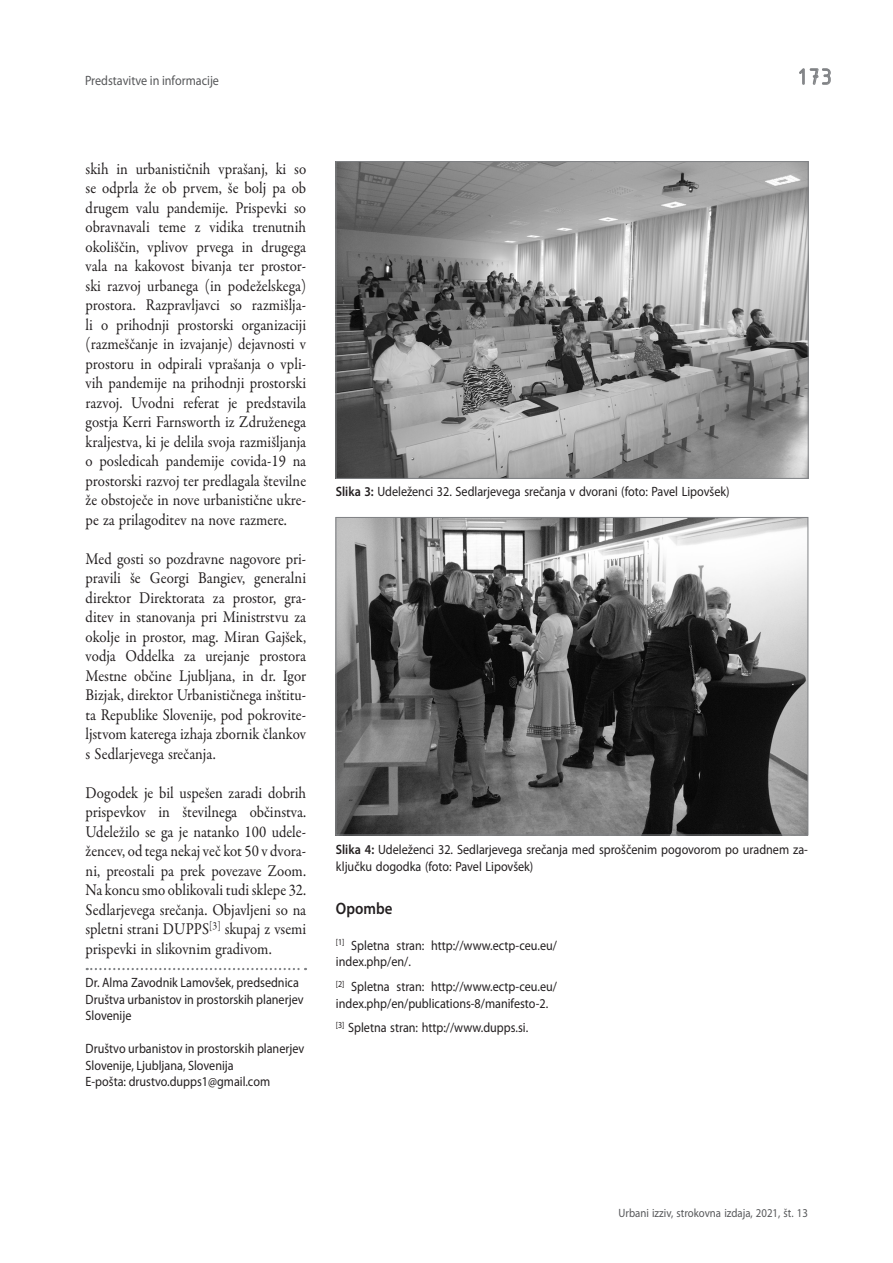
<style>
.page{position:relative;width:893px;height:1263px;background:#fff}
.page>*{position:absolute;margin:0;border:0;box-sizing:border-box;transform-origin:0 0}
.t1{font:24px "ISOCTEUR";color:#808285}
.bodi{font:16.5px/19.5px "Garamond Premr Pro";color:#231f20;text-align:justify;scale:.9 1}
.naslov3{font:600 16.5px "Myriad Pro";color:#231f20;scale:.9 1}
.opombe-slike-tabele{font:13.5px/16.5px "Myriad Pro";color:#231f20;scale:.9 1}
.opombe{font:13.5px/16.5px "Myriad Pro";color:#231f20;scale:.9 1}
.avtor-podpis{font:13.5px/16.5px "Myriad Pro";color:#231f20;scale:.9 1}
.avtor-podpis-pikice{font:13.5px/16.5px "Myriad Pro";color:#231f20;scale:.9 1}
.t2{font:13.5px "Myriad Pro";color:#57585a;scale:.9 1}
.t3{font:12px "Myriad Pro";color:#57585a;scale:.9 1}
.s1{font-weight:600}
</style>
<div class="page">
<svg style="left:799px;top:68px;width:32px;height:17px"></svg>
<svg style="left:87px;top:968px;width:219px;height:2px"></svg>
<img style="left:338px;top:163px;width:469px;height:314px">
<div style="left:336px;top:161px;width:473px;height:318px;border:1px solid #808285"></div>
<img style="left:338px;top:519px;width:468px;height:314px">
<div style="left:336px;top:517px;width:472px;height:318px;border:1px solid #808285"></div>
<p class="t2" style="left:85px;top:73px;width:150px">Predstavitve in informacije</p>
<h1 class="t1" style="left:793px;top:61px;width:43px">173</h1>
<p class="bodi" style="left:86px;top:159px;width:247px">skih in urbanističnih vprašanj, ki so se odprla že ob prvem, še bolj pa ob drugem valu pandemije. Prispevki so obravnavali teme z vidika trenutnih okoliščin, vplivov prvega in drugega vala na kakovost bivanja ter prostor&shy;ski razvoj urbanega (in podeželskega) prostora. Razpravljavci so razmišlja&shy;li o prihodnji prostorski organizaciji (razmeščanje in izvajanje) dejavnosti v prostoru in odpirali vprašanja o vpli&shy;vih pandemije na prihodnji prostorski razvoj. Uvodni referat je predstavila gostja Kerri Farnsworth iz Združenega kraljestva, ki je delila svoja razmišljanja o posledicah pandemije covida-19 na prostorski razvoj ter predlagala številne že obstoječe in nove urbanistične ukre&shy;pe za prilagoditev na nove razmere.</p>
<p class="bodi" style="left:86px;top:549px;width:247px">Med gosti so pozdravne nagovore pri&shy;pravili še Georgi Bangiev, generalni direktor Direktorata za prostor, gra&shy;ditev in stanovanja pri Ministrstvu za okolje in prostor, mag. Miran Gajšek, vodja Oddelka za urejanje prostora Mestne občine Ljubljana, in dr. Igor Bizjak, direktor Urbanističnega inštitu&shy;ta Republike Slovenije, pod pokrovite&shy;ljstvom katerega izhaja zbornik člankov s Sedlarjevega srečanja.</p>
<p class="bodi" style="left:86px;top:783px;width:247px">Dogodek je bil uspešen zaradi dobrih prispevkov in številnega občinstva.<br>Udeležilo se ga je natanko 100 udele&shy;žencev, od tega nekaj več kot 50 v dvora&shy;ni, preostali pa prek povezave Zoom.<br>Na koncu smo oblikovali tudi sklepe 32.<br>Sedlarjevega srečanja. Objavljeni so na spletni strani DUPPS<sup>[3]</sup> skupaj z vsemi prispevki in slikovnim gradivom.</p>
<p class="avtor-podpis-pikice" style="left:86px;top:975px;width:244px">Dr. Alma Zavodnik Lamovšek, predsednica<br>Društva urbanistov in prostorskih planerjev<br>Slovenije</p>
<p class="avtor-podpis" style="left:86px;top:1041px;width:245px">Društvo urbanistov in prostorskih planerjev<br>Slovenije, Ljubljana, Slovenija</p>
<p class="avtor-podpis" style="left:86px;top:1074px;width:207px">E-pošta: drustvo.dupps1@gmail.com</p>
<p class="opombe-slike-tabele" style="left:336px;top:483px;width:439px"><span class="s1">Slika 3:</span> Udeleženci 32. Sedlarjevega srečanja v dvorani (foto: Pavel Lipovšek)</p>
<p class="opombe-slike-tabele" style="left:336px;top:842px;width:526px"><span class="s1">Slika 4:</span> Udeleženci 32. Sedlarjevega srečanja med sproščenim pogovorom po uradnem za&shy;ključku dogodka (foto: Pavel Lipovšek)</p>
<p class="naslov3" style="left:336px;top:898px;width:64px">Opombe</p>
<p class="opombe" style="left:336px;top:937px;width:247px"><sup>[1]</sup> Spletna stran: http://www.ectp-ceu.eu/ index.php/en/.</p>
<p class="opombe" style="left:336px;top:979px;width:247px"><sup>[2]</sup> Spletna stran: http://www.ectp-ceu.eu/ index.php/en/publications-8/manifesto-2.</p>
<p class="opombe" style="left:336px;top:1020px;width:215px"><sup>[3]</sup> Spletna stran: http://www.dupps.si.</p>
<p class="t3" style="left:618px;top:1206px;width:212px">Urbani izziv, strokovna izdaja, 2021, št. 13</p>
</div>
